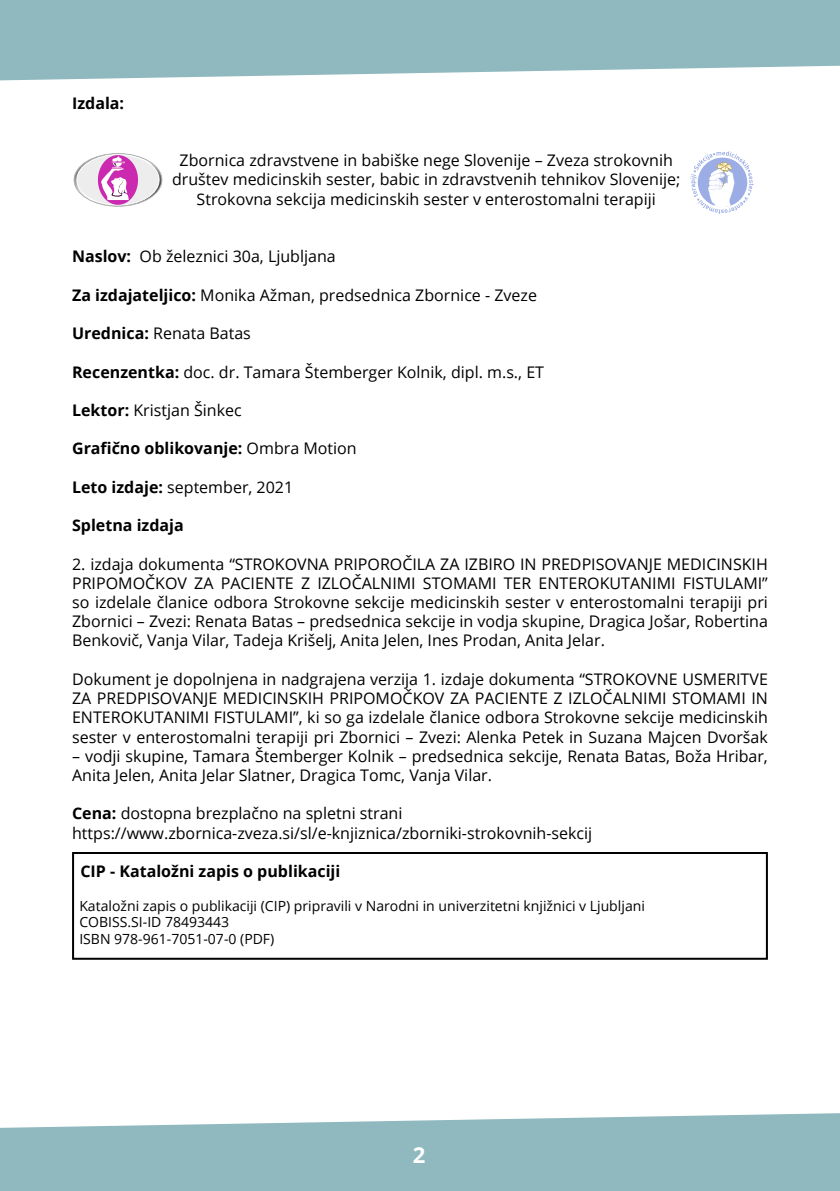
<style>
.page{position:relative;width:840px;height:1191px;background:#fff}
.page>*{position:absolute;margin:0;border:0;box-sizing:border-box;transform-origin:0 0}
.t1{font:700 22px "Open Sans";color:#fff}
.t2{font:16px/19.2px "Open Sans";color:#000;text-align:justify}
.t3{font:700 16px "Open Sans";color:#000}
.t4{font:14px/16.8px "Open Sans";color:#000}
.s1{font-weight:700}
.s2{font-weight:400}
</style>
<div class="page">
<svg style="left:0;top:0;width:839px;height:81px;background:#99bfc4"></svg>
<svg style="left:0;top:1113px;width:839px;height:78px;background:#99bfc4"></svg>
<svg style="left:74px;top:154px;width:88px;height:52px"></svg>
<svg style="left:690px;top:151px;width:63px;height:63px"></svg>
<div style="left:72px;top:852px;width:695px;height:107px;border:2px solid #000"></div>
<p class="t3" style="left:72px;top:92px;width:53px">Izdala:</p>
<p class="t2" style="left:172px;top:150px;width:509px;text-align:center">Zbornica zdravstvene in babiške nege Slovenije – Zveza strokovnih društev medicinskih sester, babic in zdravstvenih tehnikov Slovenije;<br>Strokovna sekcija medicinskih sester v enterostomalni terapiji</p>
<p class="t2" style="left:72px;top:246px;width:265px"><span class="s1">Naslov:</span> Ob železnici 30a, Ljubljana</p>
<p class="t2" style="left:72px;top:285px;width:466px"><span class="s1">Za izdajateljico:</span> Monika Ažman, predsednica Zbornice - Zveze</p>
<p class="t2" style="left:72px;top:323px;width:180px"><span class="s1">Urednica:</span> Renata Batas</p>
<p class="t2" style="left:72px;top:362px;width:473px"><span class="s1">Recenzentka:</span> doc. dr. Tamara Štemberger Kolnik, dipl. m.s., ET</p>
<p class="t2" style="left:72px;top:400px;width:171px"><span class="s1">Lektor:</span> Kristjan Šinkec</p>
<p class="t3" style="left:72px;top:437px;width:286px">Grafično oblikovanje: <span class="s2">Ombra Motion</span></p>
<p class="t2" style="left:72px;top:477px;width:222px"><span class="s1">Leto izdaje:</span> september, 2021</p>
<p class="t3" style="left:72px;top:514px;width:113px">Spletna izdaja</p>
<p class="t2" style="left:72px;top:554px;width:697px">2. izdaja dokumenta “STROKOVNA PRIPOROČILA ZA IZBIRO IN PREDPISOVANJE MEDICINSKIH PRIPOMOČKOV ZA PACIENTE Z IZLOČALNIMI STOMAMI TER ENTEROKUTANIMI FISTULAMI” so izdelale članice odbora Strokovne sekcije medicinskih sester v enterostomalni terapiji pri Zbornici – Zvezi: Renata Batas – predsednica sekcije in vodja skupine, Dragica Jošar, Robertina Benkovič, Vanja Vilar, Tadeja Krišelj, Anita Jelen, Ines Prodan, Anita Jelar.</p>
<p class="t2" style="left:72px;top:669px;width:697px">Dokument je dopolnjena in nadgrajena verzija 1. izdaje dokumenta “STROKOVNE USMERITVE ZA PREDPISOVANJE MEDICINSKIH PRIPOMOČKOV ZA PACIENTE Z IZLOČALNIMI STOMAMI IN ENTEROKUTANIMI FISTULAMI”, ki so ga izdelale članice odbora Strokovne sekcije medicinskih sester v enterostomalni terapiji pri Zbornici – Zvezi: Alenka Petek in Suzana Majcen Dvoršak</p>
<p class="t2" style="left:72px;top:746px;width:697px">– vodji skupine, Tamara Štemberger Kolnik – predsednica sekcije, Renata Batas, Boža Hribar,<br>Anita Jelen, Anita Jelar Slatner, Dragica Tomc, Vanja Vilar.</p>
<p class="t2" style="left:72px;top:803px;width:521px"><span class="s1">Cena:</span> dostopna brezplačno na spletni strani https://www.zbornica-zveza.si/sl/e-knjiznica/zborniki-strokovnih-sekcij</p>
<p class="t3" style="left:80px;top:860px;width:261px">CIP - Kataložni zapis o publikaciji</p>
<p class="t4" style="left:79px;top:896px;width:566px">Kataložni zapis o publikaciji (CIP) pripravili v Narodni in univerzitetni knjižnici v Ljubljani<br>COBISS.SI-ID 78493443<br>ISBN 978-961-7051-07-0 (PDF)</p>
<h1 class="t1" style="left:412px;top:1139px;width:14px">2</h1>
</div>
